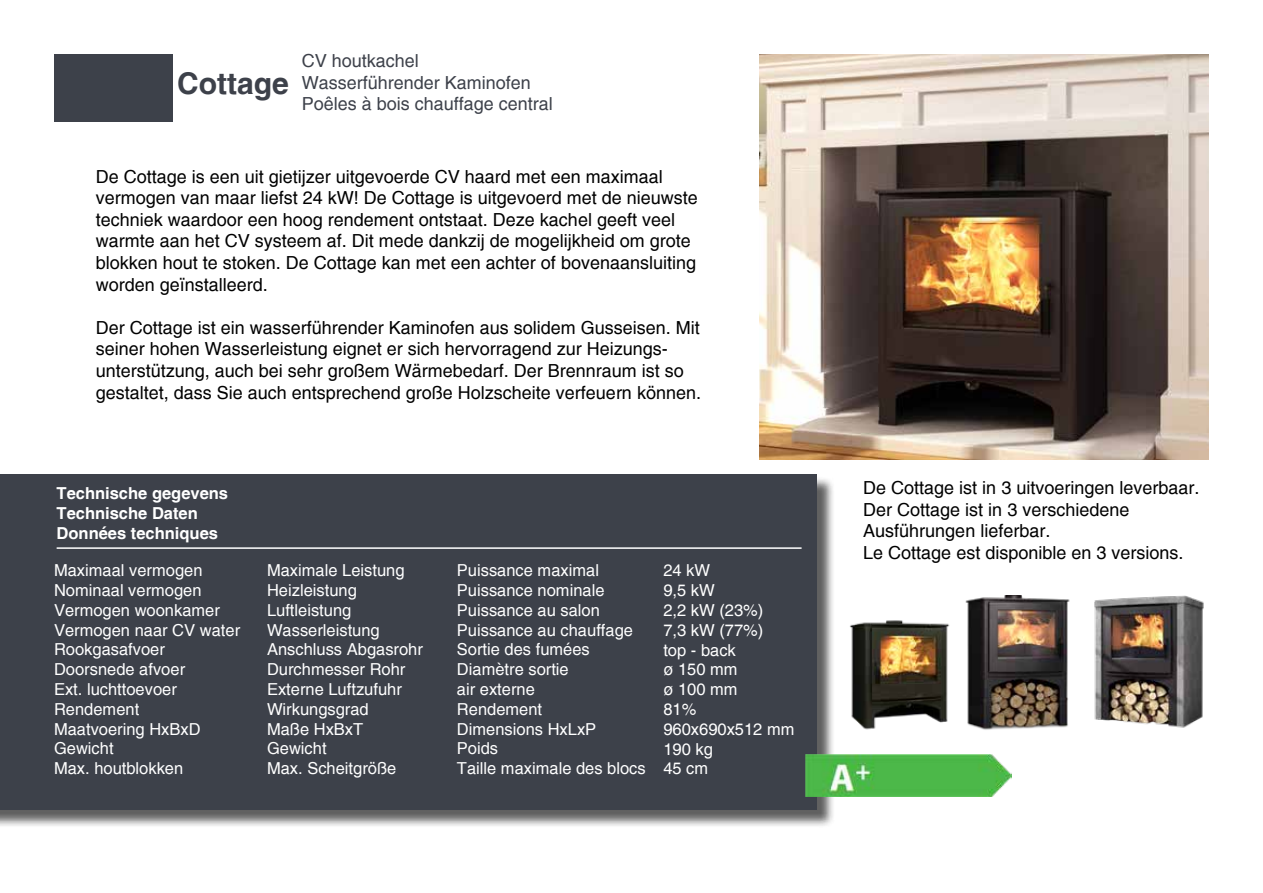
<style>
.page{position:relative;width:1263px;height:893px;background:#fff}
.page>*{position:absolute;margin:0;border:0;box-sizing:border-box;transform-origin:0 0}
.t1{font:700 30px "Helvetica";color:#3d414a}
.t2{font:18px/21.6px "Helvetica";color:#000}
.t3{font:18px/21.6px "Helvetica";color:#3d414a}
.t4{font:16.5px/19.8px "Helvetica";color:#fff}
.t5{font:700 16.5px/19.8px "Helvetica";color:#fff}
</style>
<div class="page">
<img style="left:759px;top:54px;width:450px;height:405px">
<div style="left:54px;top:54px;width:118px;height:67px;background:#3d414a"></div>
<div style="left:0;top:476px;width:835px;height:352px;background:#000;opacity:.63"></div>
<div style="left:0;top:474px;width:816px;height:335px;background:#3d414a"></div>
<img style="left:806px;top:755px;width:205px;height:42px">
<hr style="left:57px;top:547px;width:744px;height:2px;background:#fff">
<img style="left:850px;top:620px;width:100px;height:110px">
<img style="left:965px;top:595px;width:105px;height:135px">
<img style="left:1094px;top:595px;width:110px;height:133px">
<h1 class="t1" style="left:177px;top:65px;width:113px">Cottage</h1>
<p class="t3" style="left:302px;top:50px;width:253px">CV houtkachel<br>Wasserführender Kaminofen<br>Poêles à bois chauffage central</p>
<p class="t2" style="left:96px;top:166px;width:604px">De Cottage is een uit gietijzer uitgevoerde CV haard met een maximaal vermogen van maar liefst 24 kW! De Cottage is uitgevoerd met de nieuwste techniek waardoor een hoog rendement ontstaat. Deze kachel geeft veel warmte aan het CV systeem af. Dit mede dankzij de mogelijkheid om grote blokken hout te stoken. De Cottage kan met een achter of bovenaansluiting worden geïnstalleerd.</p>
<p class="t2" style="left:96px;top:317px;width:607px">Der Cottage ist ein wasserführender Kaminofen aus solidem Gusseisen. Mit seiner hohen Wasserleistung eignet er sich hervorragend zur Heizungs&shy;unterstützung, auch bei sehr großem Wärmebedarf. Der Brennraum ist so gestaltet, dass Sie auch entsprechend große Holzscheite verfeuern können.</p>
<p class="t5" style="left:57px;top:483px;width:173px">Technische gegevens<br>Technische Daten<br>Données techniques</p>
<p class="t4" style="left:54px;top:561px;width:188px">Maximaal vermogen<br>Nominaal vermogen<br>Vermogen woonkamer<br>Vermogen naar CV water<br>Rookgasafvoer<br>Doorsnede afvoer<br>Ext. luchttoevoer<br>Rendement<br>Maatvoering HxBxD<br>Gewicht<br>Max. houtblokken</p>
<p class="t4" style="left:267px;top:561px;width:157px">Maximale Leistung<br>Heizleistung<br>Luftleistung<br>Wasserleistung<br>Anschluss Abgasrohr<br>Durchmesser Rohr<br>Externe Luftzufuhr<br>Wirkungsgrad<br>Maße HxBxT<br>Gewicht<br>Max. Scheitgröße</p>
<p class="t4" style="left:457px;top:561px;width:190px">Puissance maximal<br>Puissance nominale<br>Puissance au salon<br>Puissance au chauffage<br>Sortie des fumées<br>Diamètre sortie<br>air externe<br>Rendement<br>Dimensions HxLxP<br>Poids<br>Taille maximale des blocs</p>
<p class="t4" style="left:663px;top:561px;width:133px">24 kW<br>9,5 kW<br>2,2 kW (23%)<br>7,3 kW (77%)<br>top - back<br>ø 150 mm<br>ø 100 mm<br>81%<br>960x690x512 mm<br>190 kg<br>45 cm</p>
<p class="t2" style="left:863px;top:477px;width:338px">De Cottage ist in 3 uitvoeringen leverbaar.<br>Der Cottage ist in 3 verschiedene Ausführungen lieferbar.<br>Le Cottage est disponible en 3 versions.</p>
</div>
